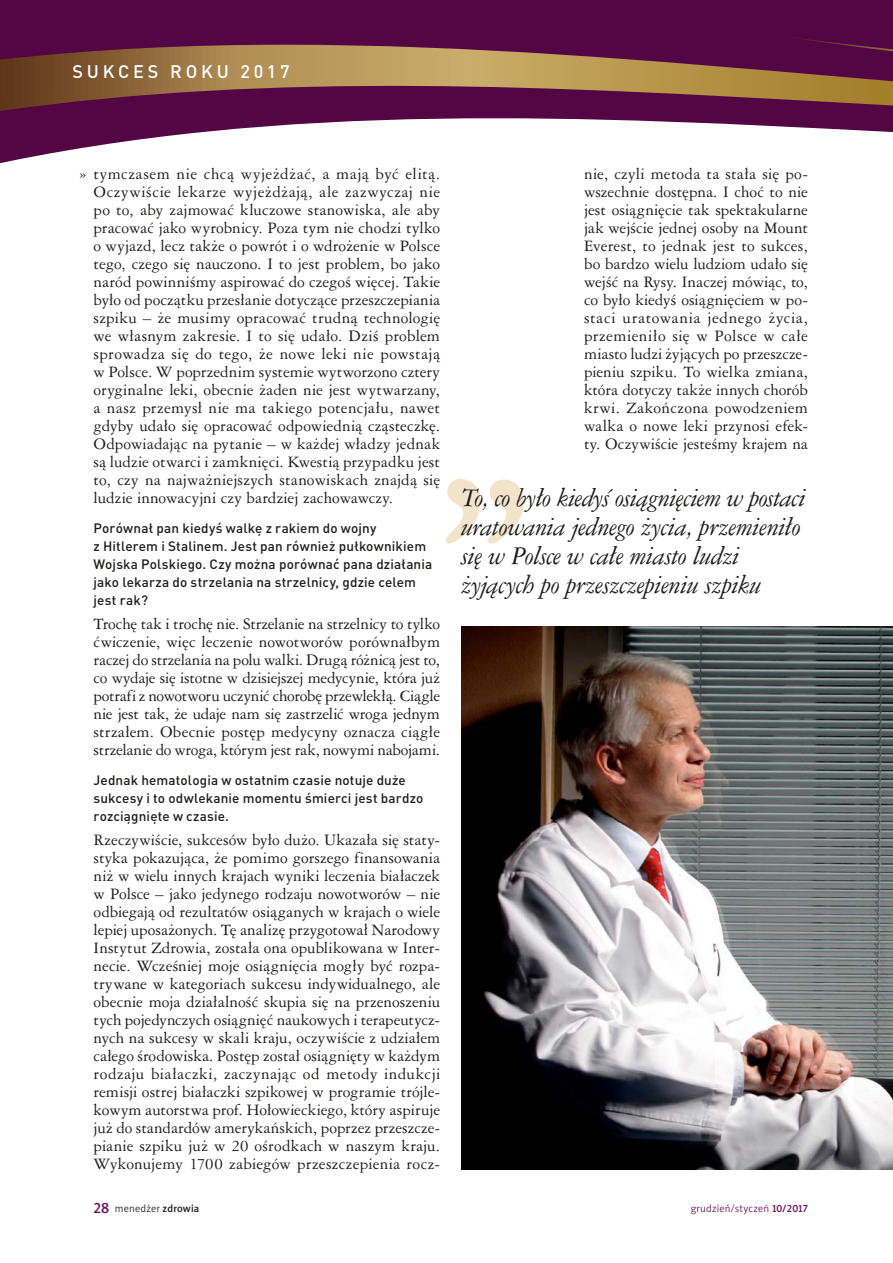
<style>
.page{position:relative;width:893px;height:1263px;background:#fff}
.page>*{position:absolute;margin:0;border:0;box-sizing:border-box;transform-origin:0 0}
.t1{font:italic 24px/28.8px "Ameri Garmnd PL";letter-spacing:-.025em;color:#1d1d1b}
.t2{font:500 18px "DIN Pro";letter-spacing:.21em;color:#fff}
.t3{font:15px/18px "Ameri Garmnd PL";letter-spacing:.005em;color:#1d1d1b;text-align:justify}
.t4{font:500 13.5px/18px "DIN Pro";letter-spacing:.01em;color:#1d1d1b}
.t5{font:10.5px "Naomi Sans EFNTT Light";letter-spacing:.015em;color:#6c0e5a}
.t6{font:10.5px "Naomi Sans EFNTT Light";letter-spacing:.015em;color:#1d1d1b}
.s1{font-family:"Naomi Sans EFNTT Medium";font-size:15px;color:#6c0e5a}
.s2{font-family:"Naomi Sans EFNTT Medium"}
</style>
<div class="page">
<svg style="left:446px;top:479px;width:77px;height:65px"></svg>
<svg style="left:0;top:0;width:893px;height:164px;fill:#540644"></svg>
<svg style="left:0;top:45px;width:893px;height:66px;background:#844f46"></svg>
<svg style="left:784px;top:36px;width:109px;height:15px;background:#560b42"></svg>
<img style="left:461px;top:627px;width:432px;height:542px">
<p class="t2" style="left:72px;top:59px;width:219px">SUKCES ROKU 2017</p>
<p class="t3" style="left:94px;top:165px;width:348px">tymczasem nie chcą wyjeżdżać, a mają być elitą.<br>Oczywiście lekarze wyjeżdżają, ale zazwyczaj nie po to, aby zajmować kluczowe stanowiska, ale aby pracować jako wyrobnicy. Poza tym nie chodzi tylko o wyjazd, lecz także o powrót i o wdrożenie w Polsce tego, czego się nauczono. I to jest problem, bo jako naród powinniśmy aspirować do czegoś więcej. Takie było od początku przesłanie dotyczące przeszczepiania szpiku – że musimy opracować trudną technologię we własnym zakresie. I to się udało. Dziś problem sprowadza się do tego, że nowe leki nie powstają w Polsce. W poprzednim systemie wytworzono cztery oryginalne leki, obecnie żaden nie jest wytwarzany, a nasz przemysł nie ma takiego potencjału, nawet gdyby udało się opracować odpowiednią cząsteczkę.<br>Odpowiadając na pytanie – w każdej władzy jednak są ludzie otwarci i zamknięci. Kwestią przypadku jest to, czy na najważniejszych stanowiskach znajdą się ludzie innowacyjni czy bardziej zachowawczy.</p>
<p class="t4" style="left:94px;top:519px;width:340px">Porównał pan kiedyś walkę z rakiem do wojny<br>z Hitlerem i Stalinem. Jest pan również pułkownikiem Wojska Polskiego. Czy można porównać pana działania jako lekarza do strzelania na strzelnicy, gdzie celem jest rak?</p>
<p class="t3" style="left:94px;top:615px;width:348px">Trochę tak i trochę nie. Strzelanie na strzelnicy to tylko ćwiczenie, więc leczenie nowotworów porównałbym raczej do strzelania na polu walki. Drugą różnicą jest to, co wydaje się istotne w dzisiejszej medycynie, która już potrafi z nowotworu uczynić chorobę przewlekłą. Ciągle nie jest tak, że udaje nam się zastrzelić wroga jednym strzałem. Obecnie postęp medycyny oznacza ciągłe strzelanie do wroga, którym jest rak, nowymi nabojami.</p>
<p class="t4" style="left:94px;top:771px;width:331px">Jednak hematologia w ostatnim czasie notuje duże sukcesy i to odwlekanie momentu śmierci jest bardzo rozciągnięte w czasie.</p>
<p class="t3" style="left:94px;top:831px;width:348px">Rzeczywiście, sukcesów było dużo. Ukazała się staty&shy;styka pokazująca, że pomimo gorszego finansowania niż w wielu innych krajach wyniki leczenia białaczek w Polsce – jako jedynego rodzaju nowotworów – nie odbiegają od rezultatów osiąganych w krajach o wiele lepiej uposażonych. Tę analizę przygotował Narodowy Instytut Zdrowia, została ona opublikowana w Inter&shy;necie. Wcześniej moje osiągnięcia mogły być rozpa&shy;trywane w kategoriach sukcesu indywidualnego, ale obecnie moja działalność skupia się na przenoszeniu tych pojedynczych osiągnięć naukowych i terapeutycz&shy;nych na sukcesy w skali kraju, oczywiście z udziałem całego środowiska. Postęp został osiągnięty w każdym rodzaju białaczki, zaczynając od metody indukcji remisji ostrej białaczki szpikowej w programie trójle&shy;kowym autorstwa prof. Hołowieckiego, który aspiruje już do standardów amerykańskich, poprzez przeszcze&shy;pianie szpiku już w 20 ośrodkach w naszym kraju.<br>Wykonujemy 1700 zabiegów przeszczepienia rocz-</p>
<p class="t3" style="left:79px;top:165px;width:9px">»</p>
<p class="t3" style="left:584px;top:165px;width:225px">nie, czyli metoda ta stała się po&shy;wszechnie dostępna. I choć to nie jest osiągnięcie tak spektakularne jak wejście jednej osoby na Mount Everest, to jednak jest to sukces, bo bardzo wielu ludziom udało się wejść na Rysy. Inaczej mówiąc, to, co było kiedyś osiągnięciem w po&shy;staci uratowania jednego życia, przemieniło się w Polsce w całe miasto ludzi żyjących po przeszcze&shy;pieniu szpiku. To wielka zmiana, która dotyczy także innych chorób krwi. Zakończona powodzeniem walka o nowe leki przynosi efek&shy;ty. Oczywiście jesteśmy krajem na</p>
<h1 class="t1" style="left:461px;top:483px;width:346px">To, co było kiedyś osiągnięciem w postaci uratowania jednego życia, przemieniło się w Polsce w całe miasto ludzi żyjących po przeszczepieniu szpiku</h1>
<p class="t6" style="left:94px;top:1202px;width:107px"><span class="s1">28</span> menedżer <span class="s2">zdrowia</span></p>
<p class="t5" style="left:691px;top:1202px;width:119px">grudzień/styczeń <span class="s2">10/2017</span></p>
</div>
